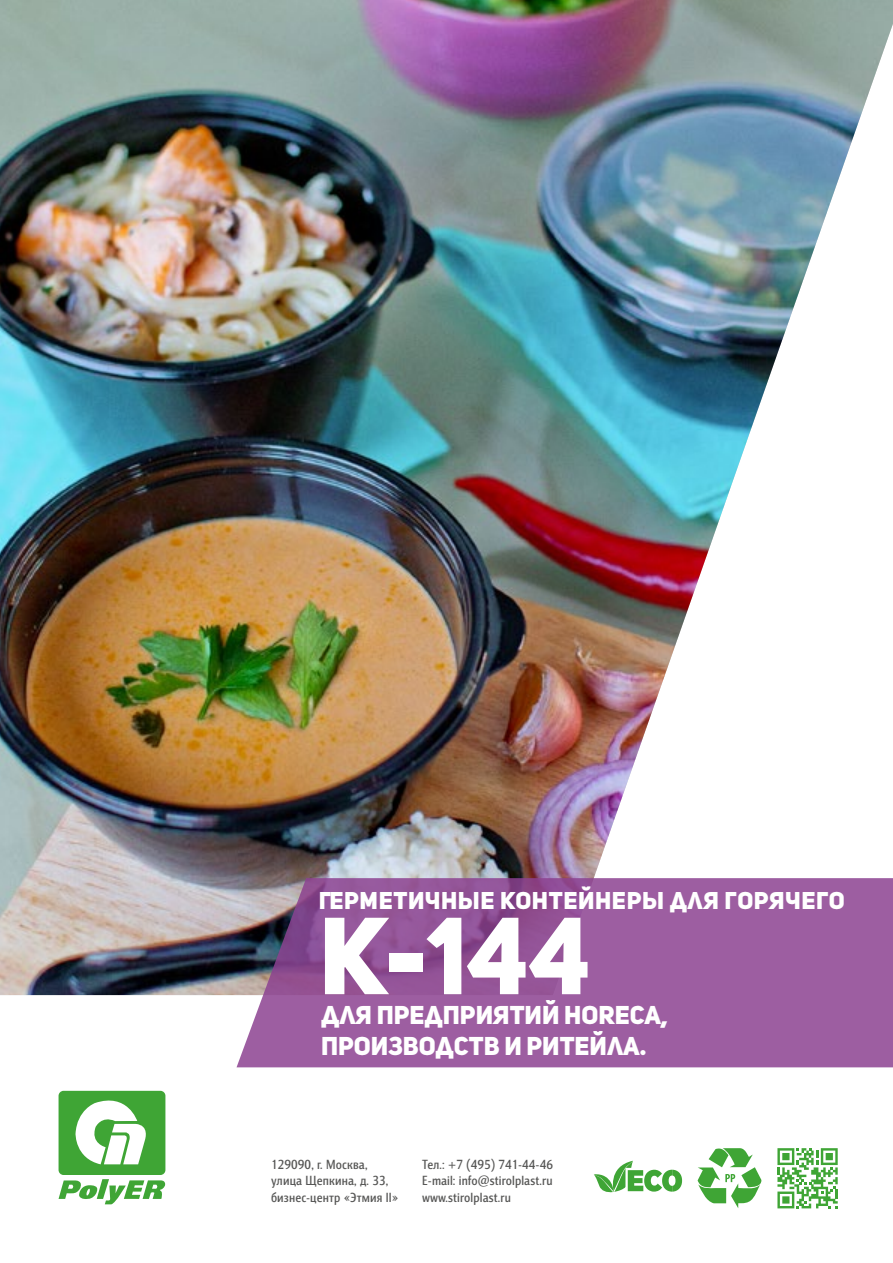
<style>
.page{position:relative;width:893px;height:1263px;background:#fff}
.page>*{position:absolute;margin:0;border:0;box-sizing:border-box;transform-origin:0 0}
.t1{font:108px "Uni Sans Heavy Caps";color:#fff}
.t2{font:25.5px/30.6px "Uni Sans Heavy Caps";color:#fff}
.t3{font:24px "Uni Sans Heavy Caps";letter-spacing:.025em;color:#fff}
.t4{font:500 13.5px/16.2px "Barnaul Grotesk";letter-spacing:.01em;color:#575756}
</style>
<div class="page">
<img style="left:0;top:0;width:893px;height:995px">
<svg style="left:237px;top:878px;width:656px;height:189px;background:#985c9c"></svg>
<svg style="left:777px;top:1148px;width:61px;height:60px"></svg>
<svg style="left:594px;top:1161px;width:89px;height:32px"></svg>
<svg style="left:698px;top:1148px;width:63px;height:60px"></svg>
<div style="left:59px;top:1091px;width:106px;height:84px;background:#3fa535;border-radius:5px"></div>
<svg style="left:75px;top:1100px;width:71px;height:64px"></svg>
<svg style="left:59px;top:1179px;width:106px;height:25px"></svg>
<h3 class="t3" style="left:319px;top:885px;width:527px">Герметичные контейнеры для горячего</h3>
<h1 class="t1" style="left:319px;top:886px;width:273px">К-144</h1>
<h2 class="t2" style="left:321px;top:999px;width:349px">для предприятий HORECA, производств и ритейла.</h2>
<p class="t4" style="left:271px;top:1157px;width:129px">129090, г. Москва, улица Щепкина, д. 33, бизнес-центр «Этмия II»</p>
<p class="t4" style="left:422px;top:1157px;width:133px;text-align:justify">Тел.: +7 (495) 741-44-46<br>E-mail: info@stirolplast.ru www.stirolplast.ru</p>
</div>
